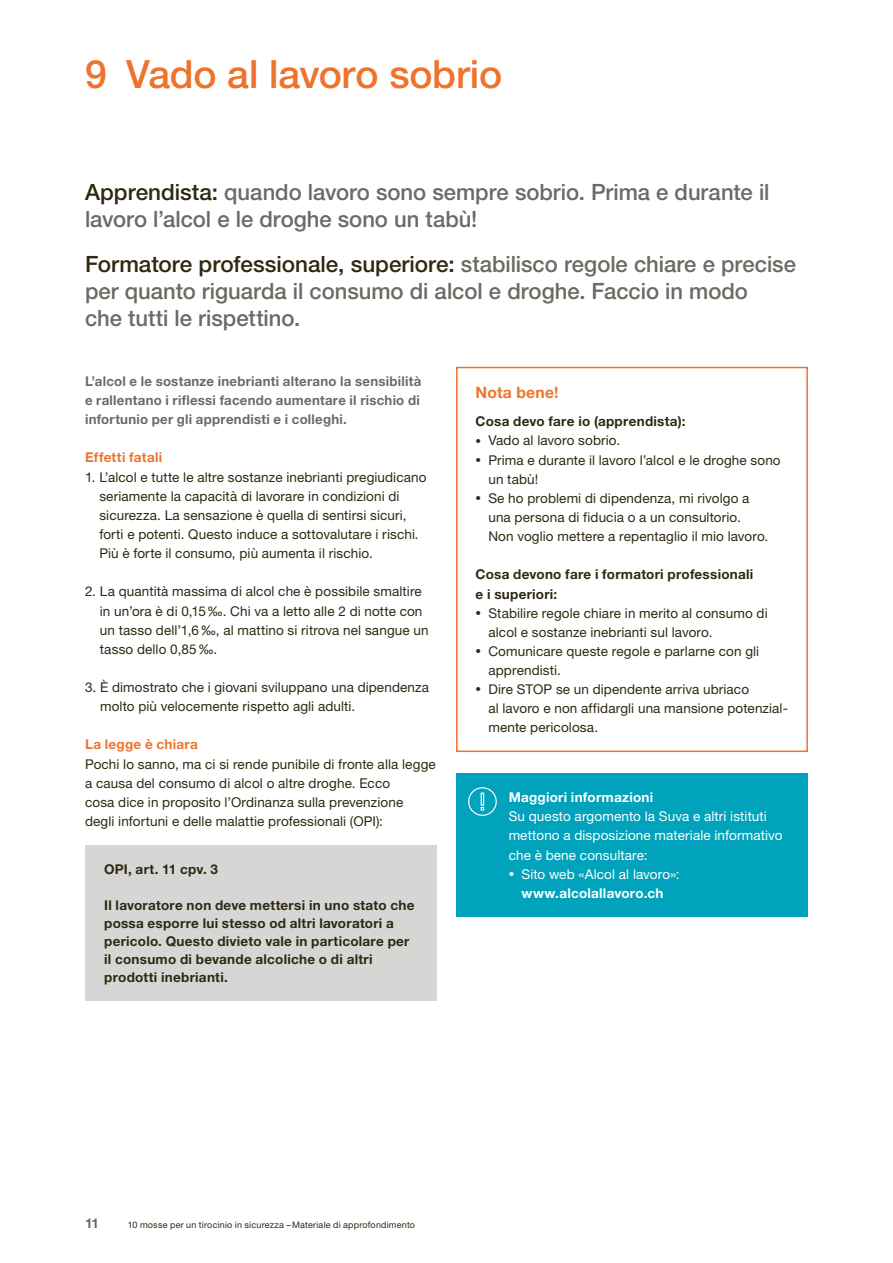
<style>
.page{position:relative;width:893px;height:1263px;background:#fff}
.page>*{position:absolute;margin:0;border:0;box-sizing:border-box;transform-origin:0 0}
.t1{font:500 39px "Helvetica Neue LT Std";letter-spacing:-.005em;color:#ee742d}
.t2{font:500 22.5px/27px "Helvetica Neue LT Std";color:#6d6a63}
.t3{font:700 15.75px "Helvetica Neue LT Std";letter-spacing:.015em;color:#ee742d}
.t4{font:13.5px/19.2px "Helvetica Neue LT Std";letter-spacing:.01em;color:#2f2912}
.t5{font:700 13.5px/18px "Helvetica Neue LT Std";letter-spacing:.02em;color:#2f2912}
.t6{font:13.5px/19.2px "Helvetica Neue LT Std";letter-spacing:.01em;color:#fff}
.t7{font:700 13.5px/19.2px "Helvetica Neue LT Std";letter-spacing:.02em;color:#6d6a63;text-align:justify}
.t8{font:700 13.5px "Helvetica Neue LT Std";letter-spacing:.02em;color:#ee742d}
.t9{font:700 13.5px "Helvetica Neue LT Std";letter-spacing:.02em;color:#fff}
.t10{font:9px "Helvetica Neue LT Std";letter-spacing:.02em;color:#2f2912}
.s1{color:#2f2912}
.s2{font-size:11.25px}
.s3{font-weight:700}
</style>
<div class="page">
<div style="left:456px;top:367px;width:352px;height:385px;border:2px solid #ee742d"></div>
<div style="left:456px;top:773px;width:352px;height:144px;background:#00a2bc"></div>
<svg style="left:468px;top:787px;width:29px;height:29px"></svg>
<div style="left:85px;top:845px;width:352px;height:156px;background:#d6d6d5"></div>
<h1 class="t1" style="left:85px;top:51px;width:419px">9 Vado al lavoro sobrio</h1>
<h2 class="t2" style="left:85px;top:178px;width:686px"><span class="s1">Apprendista:</span> quando lavoro sono sempre sobrio. Prima e durante il lavoro l’alcol e le droghe sono un tabù!</h2>
<h2 class="t2" style="left:85px;top:250px;width:712px"><span class="s1">Formatore professionale, superiore:</span> stabilisco regole chiare e precise per quanto riguarda il consumo di alcol e droghe. Faccio in modo<br>che tutti le rispettino.</h2>
<p class="t7" style="left:85px;top:371px;width:338px">L’alcol e le sostanze inebrianti alterano la sensibilità e rallentano i riflessi facendo aumentare il rischio di infortunio per gli apprendisti e i colleghi.</p>
<p class="t8" style="left:85px;top:449px;width:79px">Effetti fatali</p>
<p class="t4" style="left:99px;top:467px;width:329px;text-indent:-14px">1. L’alcol e tutte le altre sostanze inebrianti pregiudicano seriamente la capacità di lavorare in condizioni di sicurezza. La sensazione è quella di sentirsi sicuri, forti e potenti. Questo induce a sottovalutare i rischi.<br>Più è forte il consumo, più aumenta il rischio.</p>
<p class="t4" style="left:100px;top:582px;width:330px;text-indent:-15px">2. La quantità massima di alcol che è possibile smaltire in un’ora è di 0,15‰. Chi va a letto alle 2 di notte con un tasso dell’1,6‰, al mattino si ritrova nel sangue un tasso dello 0,85‰.</p>
<p class="t4" style="left:100px;top:677px;width:331px;text-indent:-15px">3. È dimostrato che i giovani sviluppano una dipendenza molto più velocemente rispetto agli adulti.</p>
<p class="t8" style="left:85px;top:736px;width:114px">La legge è chiara</p>
<p class="t4" style="left:85px;top:754px;width:352px">Pochi lo sanno, ma ci si rende punibile di fronte alla legge a causa del consumo di alcol o altre droghe. Ecco<br>cosa dice in proposito l’Ordinanza sulla prevenzione degli infortuni e delle malattie professionali (OPI):</p>
<p class="t5" style="left:104px;top:860px;width:115px">OPI, art. 11 cpv. 3</p>
<p class="t5" style="left:104px;top:896px;width:312px">Il lavoratore non deve mettersi in uno stato che possa esporre lui stesso od altri lavoratori a pericolo. Questo divieto vale in particolare per il consumo di bevande alcoliche o di altri prodotti inebrianti.</p>
<p class="t3" style="left:476px;top:382px;width:84px">Nota bene!</p>
<p class="t5" style="left:476px;top:412px;width:211px">Cosa devo fare io (apprendista):</p>
<p class="t4" style="left:476px;top:431px;width:146px"><span class="s2">•</span> Vado al lavoro sobrio.</p>
<p class="t4" style="left:488px;top:450px;width:294px;text-indent:-13px"><span class="s2">•</span> Prima e durante il lavoro l’alcol e le droghe sono un tabù!</p>
<p class="t4" style="left:488px;top:488px;width:281px;text-indent:-13px"><span class="s2">•</span> Se ho problemi di dipendenza, mi rivolgo a una persona di fiducia o a un consultorio.<br>Non voglio mettere a repentaglio il mio lavoro.</p>
<p class="t5" style="left:476px;top:565px;width:279px;line-height:19.2px">Cosa devono fare i formatori professionali e i superiori:</p>
<p class="t4" style="left:488px;top:603px;width:281px;text-indent:-13px"><span class="s2">•</span> Stabilire regole chiare in merito al consumo di alcol e sostanze inebrianti sul lavoro.</p>
<p class="t4" style="left:488px;top:641px;width:272px;text-indent:-13px"><span class="s2">•</span> Comunicare queste regole e parlarne con gli apprendisti.</p>
<p class="t4" style="left:488px;top:680px;width:301px;text-indent:-13px"><span class="s2">•</span> Dire STOP se un dipendente arriva ubriaco<br>al lavoro e non affidargli una mansione potenzial&shy;mente pericolosa.</p>
<p class="t9" style="left:509px;top:789px;width:146px">Maggiori informazioni</p>
<p class="t6" style="left:509px;top:807px;width:275px">Su questo argomento la Suva e altri istituti mettono a disposizione materiale informativo che è bene consultare:</p>
<p class="t6" style="left:509px;top:864px;width:173px;text-align:center"><span class="s2">•</span> Sito web «Alcol al lavoro»: <span class="s3">www.alcolallavoro.ch</span></p>
<p class="t7" style="left:85px;top:1213px;width:16px">11</p>
<p class="t10" style="left:128px;top:1219px;width:289px">10 mosse per un tirocinio in sicurezza –Materiale di approfondimento</p>
</div>
